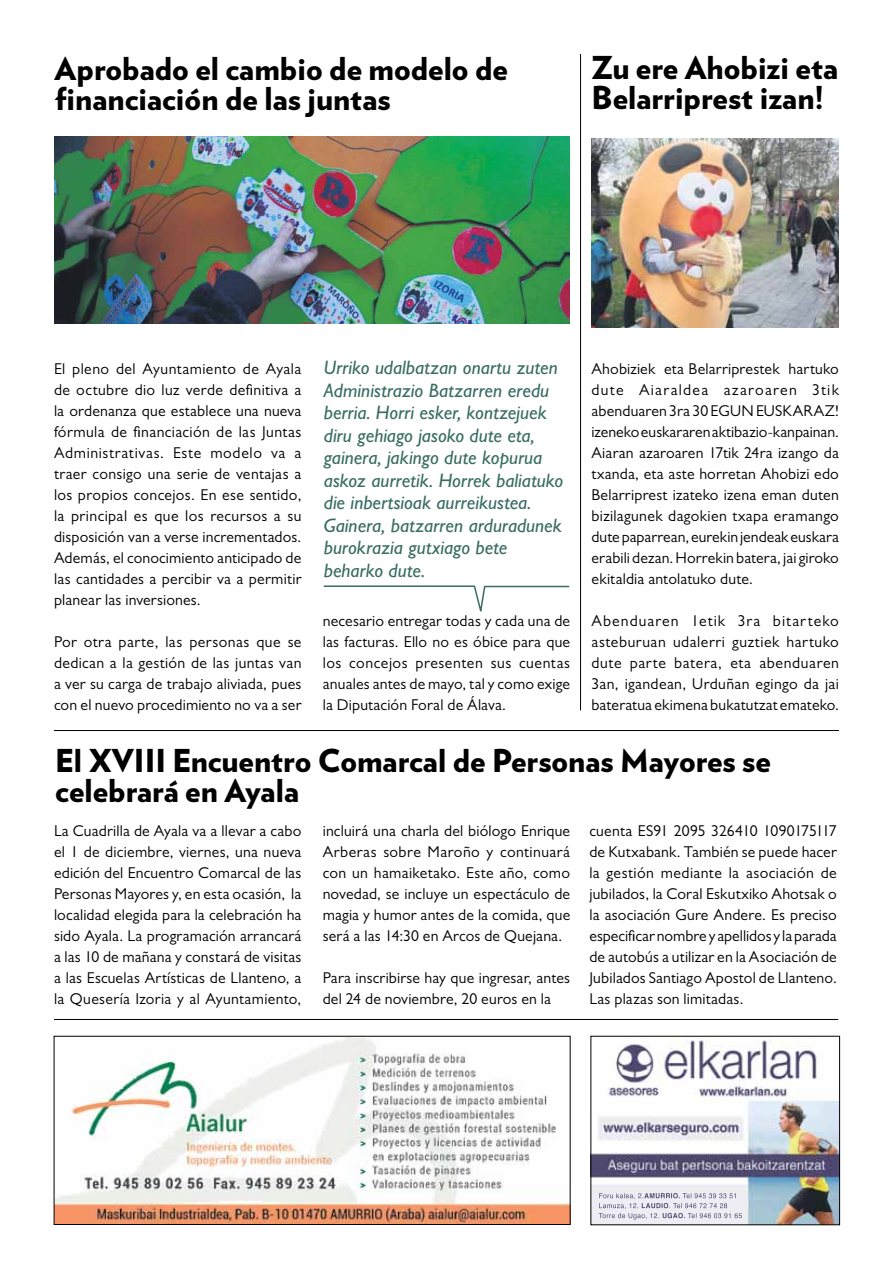
<style>
.page{position:relative;width:893px;height:1263px;background:#fff}
.page>*{position:absolute;margin:0;border:0;box-sizing:border-box;transform-origin:0 0}
.t1{font:900 31.5px/30px "Verlag";color:#000}
.t2{font:italic 500 19.5px/22.5px "Gill Sans MT Pro";color:#396d63}
.t3{font:15.75px/21px "Gill Sans MT Pro";letter-spacing:.01em;color:#000;text-align:justify}
</style>
<div class="page">
<img style="left:55px;top:136px;width:515px;height:188px">
<img style="left:591px;top:139px;width:248px;height:188px">
<hr style="left:580px;top:54px;width:1px;height:656px;background:#000101">
<hr style="left:54px;top:1019px;width:784px;height:1px;background:#000101">
<hr style="left:54px;top:730px;width:785px;height:1px;background:#000101">
<svg style="left:323px;top:585px;width:247px;height:27px"></svg>
<img style="left:56px;top:1038px;width:512px;height:184px">
<img style="left:593px;top:1038px;width:245px;height:185px">
<h1 class="t1" style="left:55px;top:52px;width:455px">Aprobado el cambio de modelo de financiación de las juntas</h1>
<h1 class="t1" style="left:591px;top:51px;width:248px">Zu ere Ahobizi eta<br>Belarriprest izan!</h1>
<p class="t3" style="left:54px;top:358px;width:249px">El pleno del Ayuntamiento de Ayala de octubre dio luz verde definitiva a la ordenanza que establece una nueva fórmula de financiación de las Juntas Administrativas. Este modelo va a traer consigo una serie de ventajas a los propios concejos. En ese sentido, la principal es que los recursos a su disposición van a verse incrementados.<br>Además, el conocimiento anticipado de las cantidades a percibir va a permitir planear las inversiones.</p>
<p class="t3" style="left:54px;top:631px;width:249px">Por otra parte, las personas que se dedican a la gestión de las juntas van a ver su carga de trabajo aliviada, pues con el nuevo procedimiento no va a ser</p>
<p class="t2" style="left:324px;top:356px;width:241px">Urriko udalbatzan onartu zuten<br>Administrazio Batzarren eredu berria. Horri esker, kontzejuek diru gehiago jasoko dute eta, gainera, jakingo dute kopurua askoz aurretik. Horrek baliatuko die inbertsioak aurreikustea.<br>Gainera, batzarren arduradunek burokrazia gutxiago bete beharko dute.</p>
<p class="t3" style="left:323px;top:610px;width:249px">necesario entregar todas y cada una de las facturas. Ello no es óbice para que los concejos presenten sus cuentas anuales antes de mayo, tal y como exige la Diputación Foral de Álava.</p>
<p class="t3" style="left:591px;top:358px;width:249px">Ahobiziek eta Belarriprestek hartuko dute Aiaraldea azaroaren 3tik abenduaren 3ra 30 EGUN EUSKARAZ! izeneko euskararen aktibazio-kanpainan.<br>Aiaran azaroaren 17tik 24ra izango da txanda, eta aste horretan Ahobizi edo Belarriprest izateko izena eman duten bizilagunek dagokien txapa eramango dute paparrean, eurekin jendeak euskara erabili dezan. Horrekin batera, jai giroko ekitaldia antolatuko dute.</p>
<p class="t3" style="left:591px;top:610px;width:249px">Abenduaren 1etik 3ra bitarteko asteburuan udalerri guztiek hartuko dute parte batera, eta abenduaren 3an, igandean, Urduñan egingo da jai bateratua ekimena bukatutzat emateko.</p>
<h1 class="t1" style="left:55px;top:744px;width:717px">El XVIII Encuentro Comarcal de Personas Mayores se celebrará en Ayala</h1>
<p class="t3" style="left:589px;top:820px;width:249px">cuenta ES91 2095 326410 1090175117 de Kutxabank. También se puede hacer la gestión mediante la asociación de jubilados, la Coral Eskutxiko Ahotsak o la asociación Gure Andere. Es preciso especificar nombre y apellidos y la parada de autobús a utilizar en la Asociación de Jubilados Santiago Apostol de Llanteno.<br>Las plazas son limitadas.</p>
<p class="t3" style="left:54px;top:820px;width:249px">La Cuadrilla de Ayala va a llevar a cabo el 1 de diciembre, viernes, una nueva edición del Encuentro Comarcal de las Personas Mayores y, en esta ocasión, la localidad elegida para la celebración ha sido Ayala. La programación arrancará a las 10 de mañana y constará de visitas a las Escuelas Artísticas de Llanteno, a la Quesería Izoria y al Ayuntamiento,</p>
<p class="t3" style="left:323px;top:820px;width:249px">incluirá una charla del biólogo Enrique Arberas sobre Maroño y continuará con un hamaiketako. Este año, como novedad, se incluye un espectáculo de magia y humor antes de la comida, que será a las 14:30 en Arcos de Quejana.</p>
<p class="t3" style="left:323px;top:967px;width:249px">Para inscribirse hay que ingresar, antes del 24 de noviembre, 20 euros en la</p>
</div>
